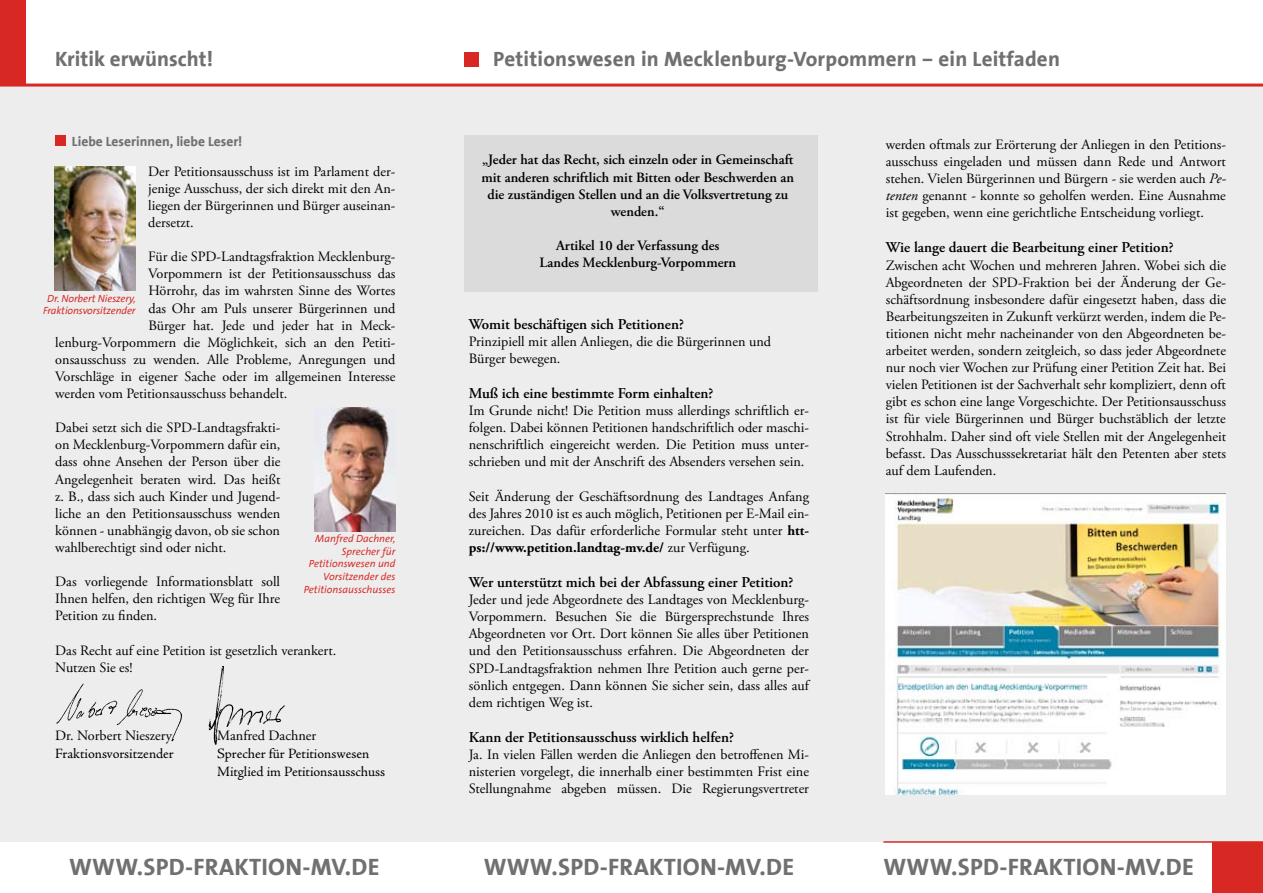
<style>
.page{position:relative;width:1263px;height:893px;background:#fff}
.page>*{position:absolute;margin:0;border:0;box-sizing:border-box;transform-origin:0 0}
.t1{font:700 24px "The Sans Office";letter-spacing:.01em;color:#707070}
.t2{font:700 21px "The Sans Office";letter-spacing:.005em;color:#707070}
.t3{font:600 15px "Adobe Garamond Pro";color:#000}
.t4{font:14.25px/17.1px "Adobe Garamond Pro";color:#000;text-align:justify}
.t5{font:600 14.25px/17.1px "Adobe Garamond Pro";color:#000;text-align:center}
.t6{font:14.25px/18px "Adobe Jenson Pro";letter-spacing:-.005em;color:#000}
.t7{font:700 13.5px "The Sans Office";color:#707070}
.t8{font:italic 10.5px/12.6px "The Sans Office";color:#d72824;text-align:center}
.s1{font-weight:700}
.s2{font-style:italic}
</style>
<div class="page">
<div style="left:0;top:85px;width:1263px;height:757px;background:#ededed"></div>
<div style="left:0;top:0;width:26px;height:85px;background:#d72824"></div>
<div style="left:1212px;top:842px;width:51px;height:51px;background:#d72824"></div>
<hr style="left:0;top:84px;width:1263px;height:3px;background:#d72824">
<hr style="left:883px;top:841px;width:380px;height:2px;background:#d72824">
<div style="left:465px;top:52px;width:14px;height:14px;background:#d72824"></div>
<div style="left:55px;top:135px;width:11px;height:11px;background:#d72824"></div>
<img style="left:55px;top:167px;width:80px;height:124px">
<img style="left:314px;top:408px;width:81px;height:123px">
<div style="left:465px;top:135px;width:353px;height:156px;background:#dbdbdb"></div>
<img style="left:885px;top:495px;width:341px;height:299px">
<img style="left:56px;top:683px;width:126px;height:58px">
<img style="left:208px;top:667px;width:77px;height:78px">
<h2 class="t2" style="left:55px;top:48px;width:159px">Kritik erwünscht!</h2>
<p class="t7" style="left:72px;top:134px;width:172px">Liebe Leserinnen, liebe Leser!</p>
<p class="t4" style="left:148px;top:163px;width:249px">Der Petitionsausschuss ist im Parlament der&shy;jenige Ausschuss, der sich direkt mit den An&shy;liegen der Bürgerinnen und Bürger auseinan&shy;dersetzt.</p>
<p class="t4" style="left:148px;top:249px;width:249px">Für die SPD-Landtagsfraktion Mecklenburg-</p>
<p class="t4" style="left:148px;top:266px;width:249px">Vorpommern ist der Petitionsausschuss das</p>
<p class="t4" style="left:148px;top:283px;width:249px">Hörrohr, das im wahrsten Sinne des Wortes</p>
<p class="t4" style="left:148px;top:300px;width:249px">das Ohr am Puls unserer Bürgerinnen und</p>
<p class="t4" style="left:148px;top:317px;width:249px">Bürger hat. Jede und jeder hat in Meck-</p>
<p class="t4" style="left:55px;top:334px;width:342px">lenburg-Vorpommern die Möglichkeit, sich an den Petiti-</p>
<p class="t4" style="left:55px;top:351px;width:342px">onsausschuss zu wenden. Alle Probleme, Anregungen und</p>
<p class="t4" style="left:55px;top:368px;width:342px">Vorschläge in eigener Sache oder im allgemeinen Interesse</p>
<p class="t4" style="left:55px;top:385px;width:234px">werden vom Petitionsausschuss behandelt.</p>
<p class="t4" style="left:55px;top:420px;width:227px">Dabei setzt sich die SPD-Landtagsfrakti&shy;on Mecklenburg-Vorpommern dafür ein, dass ohne Ansehen der Person über die Angelegenheit beraten wird. Das heißt z. B., dass sich auch Kinder und Jugend&shy;liche an den Petitionsausschuss wenden können - unabhängig davon, ob sie schon wahlberechtigt sind oder nicht.</p>
<p class="t4" style="left:55px;top:574px;width:226px">Das vorliegende Informationsblatt soll Ihnen helfen, den richtigen Weg für Ihre Petition zu finden.</p>
<p class="t4" style="left:55px;top:642px;width:283px">Das Recht auf eine Petition ist gesetzlich verankert.<br>Nutzen Sie es!</p>
<p class="t8" style="left:43px;top:292px;width:94px">Dr. Norbert Nieszery,<br>Fraktionsvorsitzender</p>
<p class="t8" style="left:304px;top:533px;width:93px;text-align:right">Manfred Dachner,<br>Sprecher für<br>Petitionswesen und<br>Vorsitzender des<br>Petitionsausschusses</p>
<p class="t4" style="left:55px;top:727px;width:118px">Dr. Norbert Nieszery</p>
<p class="t4" style="left:217px;top:727px;width:100px">Manfred Dachner</p>
<p class="t6" style="left:55px;top:745px;width:120px">Fraktionsvorsitzender</p>
<p class="t6" style="left:217px;top:745px;width:169px">Sprecher für Petitionswesen<br>Mitglied im Petitionsausschuss</p>
<h2 class="t2" style="left:493px;top:48px;width:568px">Petitionswesen in Mecklenburg-Vorpommern – ein Leitfaden</h2>
<p class="t5" style="left:481px;top:152px;width:314px">„Jeder hat das Recht, sich einzeln oder in Gemeinschaft mit anderen schriftlich mit Bitten oder Beschwerden an die zuständigen Stellen und an die Volksvertretung zu wenden.“</p>
<p class="t5" style="left:539px;top:237px;width:198px">Artikel 10 der Verfassung des<br>Landes Mecklenburg-Vorpommern</p>
<p class="t3" style="left:469px;top:315px;width:217px">Womit beschäftigen sich Petitionen?</p>
<p class="t4" style="left:469px;top:333px;width:304px">Prinzipiell mit allen Anliegen, die die Bürgerinnen und<br>Bürger bewegen.</p>
<p class="t3" style="left:469px;top:385px;width:246px">Muß ich eine bestimmte Form einhalten?</p>
<p class="t4" style="left:469px;top:403px;width:342px">Im Grunde nicht! Die Petition muss allerdings schriftlich er&shy;folgen. Dabei können Petitionen handschriftlich oder maschi&shy;nenschriftlich eingereicht werden. Die Petition muss unter&shy;schrieben und mit der Anschrift des Absenders versehen sein.</p>
<p class="t4" style="left:469px;top:488px;width:342px">Seit Änderung der Geschäftsordnung des Landtages Anfang des Jahres 2010 ist es auch möglich, Petitionen per E-Mail ein&shy;zureichen. Das dafür erforderliche Formular steht unter <span class="s1">htt&shy;ps://www.petition.landtag-mv.de/</span> zur Verfügung.</p>
<p class="t3" style="left:469px;top:574px;width:326px">Wer unterstützt mich bei der Abfassung einer Petition?</p>
<p class="t4" style="left:469px;top:592px;width:342px">Jeder und jede Abgeordnete des Landtages von Mecklenburg-Vorpommern. Besuchen Sie die Bürgersprechstunde Ihres Abgeordneten vor Ort. Dort können Sie alles über Petitionen und den Petitionsausschuss erfahren. Die Abgeordneten der SPD-Landtagsfraktion nehmen Ihre Petition auch gerne per&shy;sönlich entgegen. Dann können Sie sicher sein, dass alles auf dem richtigen Weg ist.</p>
<p class="t3" style="left:469px;top:728px;width:267px">Kann der Petitionsausschuss wirklich helfen?</p>
<p class="t4" style="left:469px;top:746px;width:342px">Ja. In vielen Fällen werden die Anliegen den betroffenen Mi&shy;nisterien vorgelegt, die innerhalb einer bestimmten Frist eine Stellungnahme abgeben müssen. Die Regierungsvertreter</p>
<p class="t4" style="left:886px;top:136px;width:342px">werden oftmals zur Erörterung der Anliegen in den Petitions&shy;ausschuss eingeladen und müssen dann Rede und Antwort stehen. Vielen Bürgerinnen und Bürgern - sie werden auch <span class="s2">Pe&shy;tenten</span> genannt - konnte so geholfen werden. Eine Ausnahme ist gegeben, wenn eine gerichtliche Entscheidung vorliegt.</p>
<p class="t3" style="left:886px;top:239px;width:289px">Wie lange dauert die Bearbeitung einer Petition?</p>
<p class="t4" style="left:886px;top:257px;width:342px">Zwischen acht Wochen und mehreren Jahren. Wobei sich die Abgeordneten der SPD-Fraktion bei der Änderung der Ge&shy;schäftsordnung insbesondere dafür eingesetzt haben, dass die Bearbeitungszeiten in Zukunft verkürzt werden, indem die Pe&shy;titionen nicht mehr nacheinander von den Abgeordneten be&shy;arbeitet werden, sondern zeitgleich, so dass jeder Abgeordnete nur noch vier Wochen zur Prüfung einer Petition Zeit hat. Bei vielen Petitionen ist der Sachverhalt sehr kompliziert, denn oft gibt es schon eine lange Vorgeschichte. Der Petitionsausschuss ist für viele Bürgerinnen und Bürger buchstäblich der letzte Strohhalm. Daher sind oft viele Stellen mit der Angelegenheit befasst. Das Ausschusssekretariat hält den Petenten aber stets auf dem Laufenden.</p>
<h1 class="t1" style="left:69px;top:855px;width:139px">WWW.SPD-FRAKTION</h1>
<h1 class="t1" style="left:302px;top:855px;width:63px">-MV.DE</h1>
<h1 class="t1" style="left:484px;top:855px;width:139px">WWW.SPD-FRAKTION</h1>
<h1 class="t1" style="left:717px;top:855px;width:63px">-MV.DE</h1>
<h1 class="t1" style="left:883px;top:855px;width:139px">WWW.SPD-FRAKTION</h1>
<h1 class="t1" style="left:1117px;top:855px;width:63px">-MV.DE</h1>
</div>
